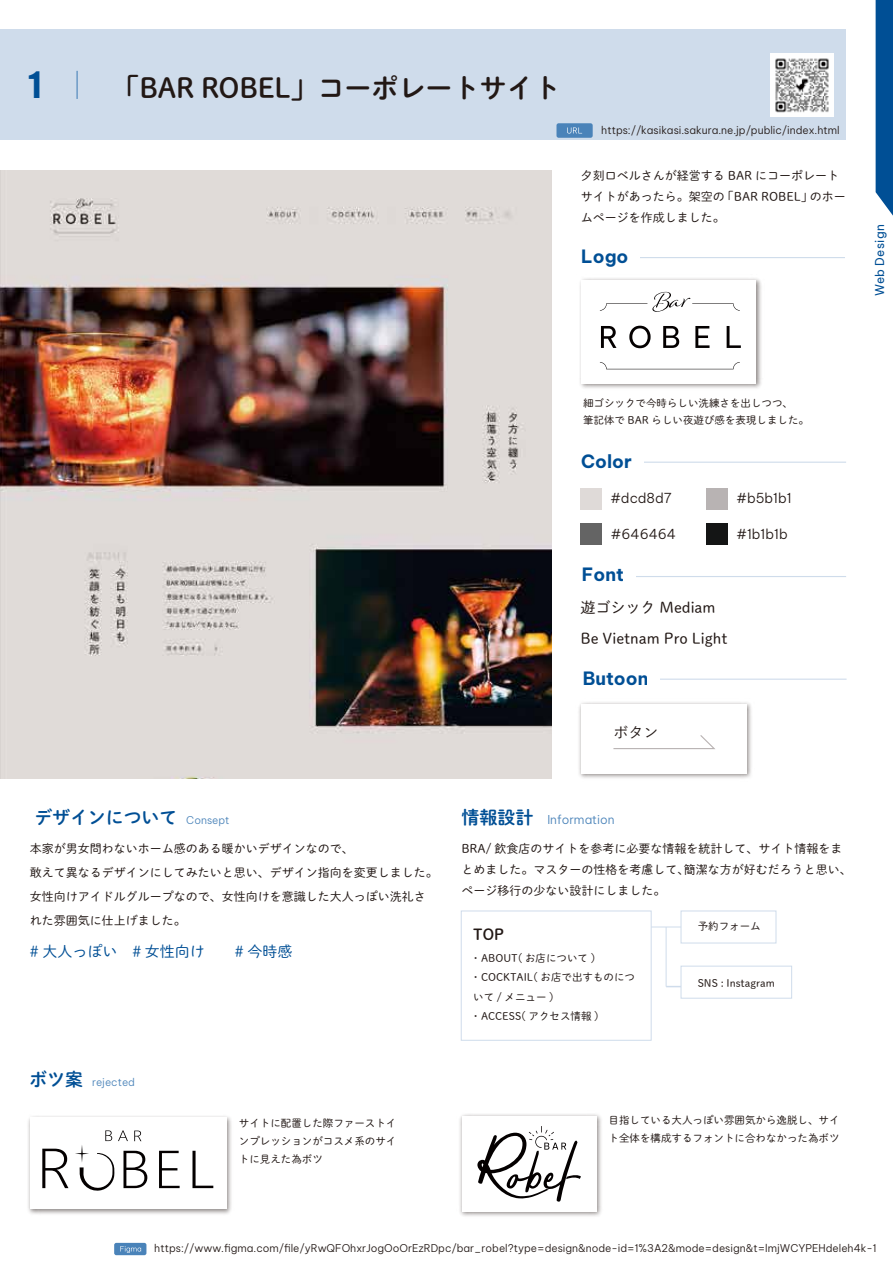
<style>
.page{position:relative;width:893px;height:1263px;background:#fff}
.page>*{position:absolute;margin:0;border:0;box-sizing:border-box;transform-origin:0 0}
.t1{font:700 35.55px "Be Vietnam Pro";color:#004f95}
.t2{font:27px "DNP Shuei M Go Std B";color:#221815}
.t3{font:700 18px "Be Vietnam Pro";color:#004f95}
.t4{font:18px "DNP Shuei M Go Std B";color:#004f95}
.t5{font:15px/31.7px "DNP Shuei M Go Std L";color:#221815}
.t6{font:15px "DNP Shuei M Go Std L";color:#004f95}
.t7{font:15px "DNP Shuei M Go Std B";color:#221815}
.t8{font:500 15px "Yu Gothic";color:#221815}
.t9{font:300 13.5px "Be Vietnam Pro";color:#221815}
.t10{font:12px/21px "DNP Shuei M Go Std L";color:#221815}
.t11{font:300 12px "Be Vietnam Pro";color:#4a83b9}
.t12{font:12px "Be Vietnam Pro";letter-spacing:.02em;color:#004f95}
.t13{font:10.5px/19.5px "DNP Shuei M Go Std L";color:#221815}
.t14{font:300 10.5px "Be Vietnam Pro";color:#221815}
.t15{font:300 10.5px "Be Vietnam Pro";color:#4a83b9}
.s1{font-family:"Be Vietnam Pro";font-weight:300;font-size:10.5px;color:#4a83b9}
.s2{font-family:"DNP Shuei M Go Std B";font-weight:400;font-size:18px;color:#004f95}
</style>
<div class="page">
<div style="left:1px;top:30px;width:845px;height:110px;background:#cfdceb"></div>
<img style="left:28px;top:1116px;width:204px;height:98px">
<div style="left:30px;top:1118px;width:197px;height:91px;background:#fff"></div>
<img style="left:0;top:170px;width:551px;height:608px">
<img style="left:771px;top:54px;width:62px;height:62px">
<div style="left:556px;top:123px;width:37px;height:15px;background:#4a83b9;border-radius:2px"></div>
<svg style="left:567px;top:127px;width:15px;height:7px"></svg>
<div style="left:461px;top:910px;width:190px;height:131px;border:1px solid #cfdceb"></div>
<div style="left:681px;top:910px;width:95px;height:33px;border:1px solid #cfdceb"></div>
<div style="left:681px;top:966px;width:111px;height:32px;border:1px solid #cfdceb"></div>
<hr style="left:651px;top:927px;width:30px;height:1px;background:#cfdceb">
<hr style="left:666px;top:927px;width:1px;height:59px;background:#cfdceb">
<svg style="left:666px;top:986px;width:15px;height:1px"></svg>
<svg style="left:42px;top:1149px;width:26px;height:39px"></svg>
<svg style="left:159px;top:1151px;width:21px;height:37px"></svg>
<svg style="left:192px;top:1151px;width:21px;height:37px"></svg>
<svg style="left:75px;top:1130px;width:72px;height:61px"></svg>
<div style="left:876px;top:0;width:17px;height:216px;background:#004f95"></div>
<svg style="left:77px;top:71px;width:1px;height:28px"></svg>
<hr style="left:633px;top:576px;width:213px;height:1px;background:#cfdceb">
<div style="left:623px;top:567px;width:13px;height:17px;background:#fff"></div>
<img style="left:579px;top:702px;width:173px;height:77px">
<div style="left:581px;top:704px;width:166px;height:69px;background:#fff"></div>
<svg style="left:613px;top:735px;width:102px;height:15px"></svg>
<hr style="left:658px;top:679px;width:189px;height:1px;background:#cfdceb">
<div style="left:647px;top:671px;width:13px;height:17px;background:#fff"></div>
<img style="left:580px;top:278px;width:182px;height:110px">
<div style="left:581px;top:280px;width:175px;height:103px;background:#fff"></div>
<svg style="left:601px;top:326px;width:15px;height:22px"></svg>
<svg style="left:629px;top:326px;width:22px;height:22px"></svg>
<svg style="left:663px;top:326px;width:16px;height:22px"></svg>
<svg style="left:695px;top:326px;width:14px;height:22px"></svg>
<svg style="left:727px;top:326px;width:14px;height:22px"></svg>
<svg style="left:600px;top:362px;width:140px;height:7px"></svg>
<svg style="left:600px;top:292px;width:140px;height:20px"></svg>
<hr style="left:637px;top:257px;width:208px;height:1px;background:#cfdceb">
<div style="left:627px;top:249px;width:13px;height:17px;background:#fff"></div>
<div style="left:581px;top:488px;width:21px;height:22px;background:#dfdad8"></div>
<div style="left:706px;top:488px;width:21px;height:22px;background:#b8b3b3"></div>
<div style="left:581px;top:524px;width:21px;height:21px;background:#646464"></div>
<div style="left:706px;top:524px;width:21px;height:21px;background:#141515"></div>
<hr style="left:640px;top:462px;width:206px;height:1px;background:#cfdceb">
<div style="left:631px;top:454px;width:13px;height:17px;background:#fff"></div>
<img style="left:459px;top:1114px;width:143px;height:102px">
<div style="left:462px;top:1116px;width:134px;height:95px;background:#fff"></div>
<svg style="left:477px;top:1126px;width:104px;height:75px"></svg>
<div style="left:114px;top:1243px;width:32px;height:12px;background:#4a83b9;border-radius:2px"></div>
<svg style="left:120px;top:1246px;width:21px;height:7px"></svg>
<h1 class="t1" style="left:28px;top:54px;width:17px">1</h1>
<h2 class="t2" style="left:112px;top:68px;width:450px">「BAR ROBEL」コーポレートサイト</h2>
<p class="t14" style="left:601px;top:121px;width:240px">https://kasikasi.sakura.ne.jp/public/index.html</p>
<p class="t10" style="left:581px;top:165px;width:266px">夕刻ロベルさんが経営する BAR にコーポレートサイトがあったら。架空の「BAR ROBEL」のホームページを作成しました。</p>
<h3 class="t3" style="left:581px;top:241px;width:49px">Logo</h3>
<p class="t12" style="left:870px;top:296px;width:73px;rotate:-90deg">Web Design</p>
<p class="t13" style="left:583px;top:395px;width:228px;line-height:16.5px">細ゴシックで今時らしい洗練さを出しつつ、<br>筆記体で BAR らしい夜遊び感を表現しました。</p>
<h3 class="t3" style="left:581px;top:446px;width:52px">Color</h3>
<p class="t9" style="left:610px;top:487px;width:63px">#dcd8d7</p>
<p class="t9" style="left:736px;top:487px;width:57px">#b5b1b1</p>
<p class="t9" style="left:611px;top:523px;width:67px">#646464</p>
<p class="t9" style="left:736px;top:523px;width:53px">#1b1b1b</p>
<h3 class="t3" style="left:582px;top:559px;width:44px">Font</h3>
<p class="t5" style="left:581px;top:591px;width:148px">遊ゴシック Mediam<br>Be Vietnam Pro Light</p>
<h3 class="t3" style="left:583px;top:663px;width:67px">Butoon</h3>
<h3 class="t4" style="left:34px;top:804px;width:197px">デザインについて <span class="s1">Consept</span></h3>
<p class="t10" style="left:30px;top:836px;width:409px;line-height:24px">本家が男女問わないホーム感のある暖かいデザインなので、<br>敢えて異なるデザインにしてみたいと思い、デザイン指向を変更しました。女性向けアイドルグループなので、女性向けを意識した大人っぽい洗礼された雰囲気に仕上げました。</p>
<p class="t6" style="left:30px;top:940px;width:177px"># 大人っぽい # 女性向け</p>
<p class="t6" style="left:235px;top:940px;width:59px"># 今時感</p>
<p class="t15" style="left:29px;top:1074px;width:107px"><span class="s2">ボツ案</span> rejected</p>
<p class="t8" style="left:613px;top:719px;width:46px">ボタン</p>
<p class="t11" style="left:461px;top:810px;width:155px"><span class="s2">情報設計</span> Information</p>
<p class="t10" style="left:461px;top:837px;width:392px">BRA/ 飲食店のサイトを参考に必要な情報を統計して、サイト情報をまとめました。マスターの性格を考慮して、簡潔な方が好むだろうと思い、ページ移行の少ない設計にしました。</p>
<p class="t7" style="left:473px;top:923px;width:32px">TOP</p>
<p class="t13" style="left:471px;top:948px;width:166px">・ABOUT( お店について )・COCKTAIL( お店で出すものについて / メニュー )<br>・ACCESS( アクセス情報 )　</p>
<p class="t13" style="left:698px;top:916px;width:64px">予約フォーム</p>
<p class="t13" style="left:698px;top:972px;width:79px">SNS : Instagram</p>
<p class="t13" style="left:239px;top:1114px;width:159px;line-height:18px;text-align:justify">サイトに配置した際ファーストインプレッションがコスメ系のサイトに見えた為ボツ</p>
<p class="t13" style="left:609px;top:1111px;width:232px;line-height:18px">目指している大人っぽい雰囲気から逸脱し、サイト全体を構成するフォントに合わなかった為ボツ</p>
<p class="t14" style="left:154px;top:1240px;width:724px">https://www.figma.com/file/yRwQFOhxrJogOoOrEzRDpc/bar_robel?type=design&amp;node-id=1%3A2&amp;mode=design&amp;t=lmjWCYPEHdeleh4k-1</p>
</div>
